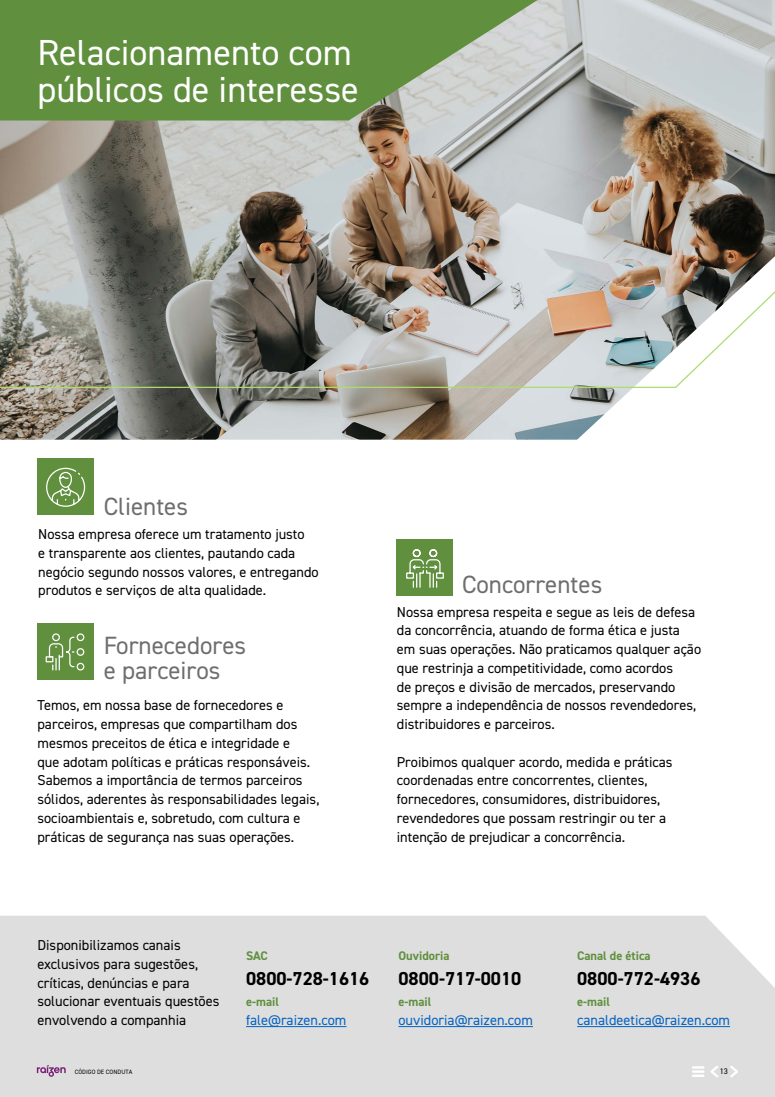
<style>
.page{position:relative;width:775px;height:1097px;background:#fff}
.page>*{position:absolute;margin:0;border:0;box-sizing:border-box;transform-origin:0 0}
.t1{font:36.25px/37.5px "DIN2014";color:#fff}
.t2{font:25px/25px "DIN2014";color:#6e6e6e}
.t3{font:700 18.75px "DIN2014";color:#000}
.t4{font:14.38px/18.8px "DIN2014";color:#000}
.t5{font:14.38px "DIN2014";color:#0563c1}
.t6{font:700 12.5px "DIN2014";color:#60903e}
.t7{font:8.12px "DIN2014";color:#000}
.t8{font:6.25px "DIN2014";letter-spacing:.01em;color:#000}
</style>
<div class="page">
<div style="left:0;top:1059px;width:775px;height:37px;background:#dedede"></div>
<svg style="left:37px;top:1065px;width:29px;height:11px"></svg>
<div style="left:0;top:915px;width:775px;height:144px;background:#dedede"></div>
<img style="left:0;top:0;width:775px;height:439px">
<svg style="left:0;top:0;width:538px;height:120px;fill:#60903e"></svg>
<div style="left:38px;top:458px;width:56px;height:56px;background:#60903e"></div>
<div style="left:397px;top:539px;width:56px;height:56px;background:#60903e"></div>
<svg style="left:406px;top:549px;width:38px;height:39px"></svg>
<svg style="left:46px;top:467px;width:40px;height:40px"></svg>
<div style="left:38px;top:623px;width:56px;height:56px;background:#60903e"></div>
<svg style="left:45px;top:633px;width:40px;height:38px"></svg>
<hr style="left:246px;top:1026px;width:100px;height:1px;background:#0563c1">
<hr style="left:399px;top:1026px;width:134px;height:1px;background:#0563c1">
<hr style="left:577px;top:1026px;width:153px;height:1px;background:#0563c1">
<svg style="left:562px;top:388px;width:213px;height:52px"></svg>
<img style="left:0;top:240px;width:775px;height:148px">
<svg style="left:692px;top:1066px;width:13px;height:11px"></svg>
<svg style="left:710px;top:1066px;width:8px;height:12px"></svg>
<svg style="left:730px;top:1066px;width:8px;height:12px"></svg>
<h1 class="t1" style="left:38px;top:33px;width:323px">Relacionamento com públicos de interesse</h1>
<h2 class="t2" style="left:104px;top:493px;width:86px">Clientes</h2>
<p class="t4" style="left:38px;top:524px;width:282px">Nossa empresa oferece um tratamento justo<br>e transparente aos clientes, pautando cada negócio segundo nossos valores, e entregando produtos e serviços de alta qualidade.</p>
<h2 class="t2" style="left:104px;top:632px;width:144px">Fornecedores e parceiros</h2>
<p class="t4" style="left:38px;top:695px;width:283px">Temos, em nossa base de fornecedores e parceiros, empresas que compartilham dos mesmos preceitos de ética e integridade e<br>que adotam políticas e práticas responsáveis.<br>Sabemos a importância de termos parceiros sólidos, aderentes às responsabilidades legais, socioambientais e, sobretudo, com cultura e práticas de segurança nas suas operações.</p>
<h2 class="t2" style="left:462px;top:571px;width:142px">Concorrentes</h2>
<p class="t4" style="left:397px;top:602px;width:306px">Nossa empresa respeita e segue as leis de defesa da concorrência, atuando de forma ética e justa em suas operações. Não praticamos qualquer ação que restrinja a competitividade, como acordos<br>de preços e divisão de mercados, preservando sempre a independência de nossos revendedores, distribuidores e parceiros.</p>
<p class="t4" style="left:397px;top:752px;width:277px">Proibimos qualquer acordo, medida e práticas coordenadas entre concorrentes, clientes, fornecedores, consumidores, distribuidores, revendedores que possam restringir ou ter a intenção de prejudicar a concorrência.</p>
<p class="t4" style="left:38px;top:935px;width:183px">Disponibilizamos canais exclusivos para sugestões, críticas, denúncias e para solucionar eventuais questões envolvendo a companhia</p>
<p class="t6" style="left:246px;top:946px;width:23px">SAC</p>
<h3 class="t3" style="left:246px;top:966px;width:125px">0800-728-1616</h3>
<p class="t6" style="left:246px;top:993px;width:34px">e-mail</p>
<p class="t5" style="left:246px;top:1011px;width:102px">fale@raizen.com</p>
<p class="t6" style="left:399px;top:946px;width:53px">Ouvidoria</p>
<h3 class="t3" style="left:399px;top:966px;width:124px">0800-717-0010</h3>
<p class="t6" style="left:399px;top:993px;width:34px">e-mail</p>
<p class="t5" style="left:399px;top:1011px;width:136px">ouvidoria@raizen.com</p>
<p class="t6" style="left:577px;top:946px;width:75px">Canal de ética</p>
<h3 class="t3" style="left:577px;top:966px;width:125px">0800-772-4936</h3>
<p class="t6" style="left:577px;top:993px;width:34px">e-mail</p>
<p class="t5" style="left:577px;top:1011px;width:154px">canaldeetica@raizen.com</p>
<p class="t8" style="left:75px;top:1067px;width:59px">CÓDIGO DE CONDUTA</p>
<p class="t7" style="left:720px;top:1065px;width:10px">13</p>
</div>
